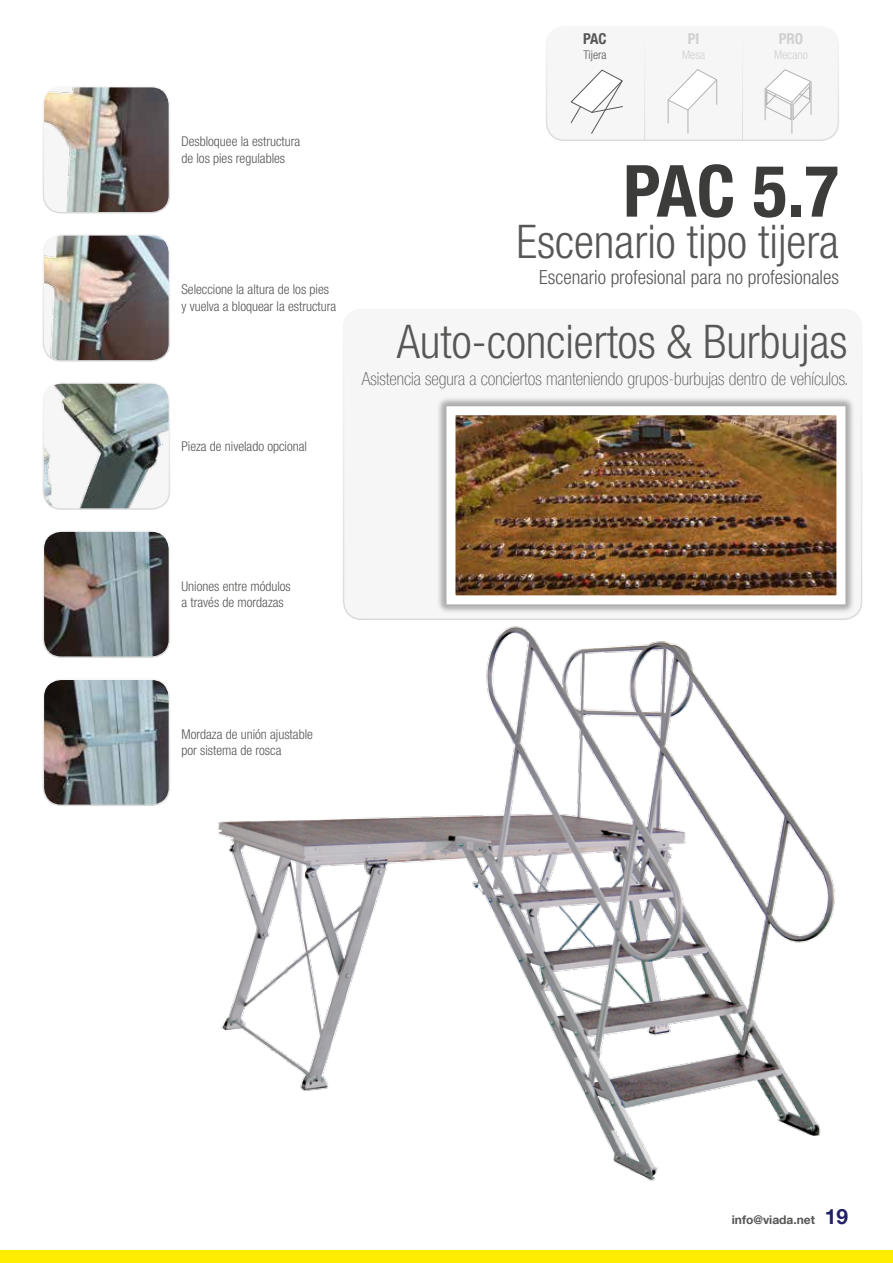
<style>
.page{position:relative;width:893px;height:1263px;background:#fff}
.page>*{position:absolute;margin:0;border:0;box-sizing:border-box;transform-origin:0 0}
.t1{font:700 condensed 72px "Helvetica Neue LT Com";color:#3c3c3b}
.t2{font:300 condensed 46.5px "Helvetica Neue LT Com";color:#575756}
.t3{font:300 condensed 19.5px "Helvetica Neue LT Com";color:#575756}
.t4{font:100 condensed 18px "Helvetica Neue LT Com";color:#575756}
.t5{font:700 condensed 15px "Helvetica Neue LT Com";color:#d0d0d0}
.t6{font:700 condensed 15px "Helvetica Neue LT Com";color:#575756}
.t7{font:300 condensed 13.5px/16.5px "Helvetica Neue LT Com";color:#575756}
.t8{font:700 12px "Helvetica Neue LT Com";color:#575756}
.t9{font:300 condensed 12px "Helvetica Neue LT Com";color:#d0d0d0}
.t10{font:300 condensed 12px "Helvetica Neue LT Com";color:#575756}
.s1{font-size:21px;color:#222165}
</style>
<div class="page">
<div style="left:344px;top:309px;width:518px;height:310px;background:#f6f6f6;border-radius:18px"></div>
<div style="left:343px;top:309px;width:519px;height:311px;border:2px solid #fff;border-radius:18px"></div>
<div style="left:436px;top:396px;width:420px;height:218px;background:#000;opacity:.3"></div>
<img style="left:456px;top:416px;width:379px;height:178px">
<div style="left:446px;top:406px;width:399px;height:198px;border:9px solid #fff"></div>
<img style="left:43px;top:385px;width:126px;height:124px">
<div style="left:43px;top:382px;width:127px;height:128px;border:2px solid #fff;border-radius:18px"></div>
<img style="left:43px;top:237px;width:126px;height:122px">
<div style="left:43px;top:234px;width:127px;height:128px;border:2px solid #fff;border-radius:18px"></div>
<img style="left:43px;top:89px;width:126px;height:124px">
<div style="left:43px;top:86px;width:127px;height:127px;border:2px solid #fff;border-radius:18px"></div>
<img style="left:43px;top:533px;width:126px;height:124px">
<div style="left:43px;top:530px;width:127px;height:128px;border:2px solid #fff;border-radius:18px"></div>
<img style="left:43px;top:681px;width:126px;height:124px">
<div style="left:43px;top:678px;width:127px;height:128px;border:2px solid #fff;border-radius:18px"></div>
<img style="left:218px;top:626px;width:617px;height:555px">
<div style="left:546px;top:27px;width:292px;height:113px;background:#f6f6f6;border-radius:18px"></div>
<div style="left:546px;top:26px;width:293px;height:115px;border:2px solid #fff;border-radius:18px"></div>
<svg style="left:570px;top:69px;width:53px;height:65px"></svg>
<svg style="left:667px;top:69px;width:50px;height:64px"></svg>
<hr style="left:792px;top:102px;width:1px;height:31px;background:#b3b2b2">
<hr style="left:811px;top:82px;width:1px;height:33px;background:#b3b2b2">
<svg style="left:765px;top:69px;width:46px;height:51px"></svg>
<hr style="left:742px;top:26px;width:1px;height:115px;background:#fff">
<hr style="left:644px;top:26px;width:1px;height:115px;background:#fff">
<div style="left:1px;top:1250px;width:892px;height:13px;background:#ffed00"></div>
<p class="t6" style="left:583px;top:30px;width:25px">PAC</p>
<p class="t5" style="left:688px;top:30px;width:13px">PI</p>
<p class="t5" style="left:779px;top:30px;width:26px">PRO</p>
<p class="t10" style="left:583px;top:47px;width:25px">Tijera</p>
<p class="t9" style="left:682px;top:47px;width:25px">Mesa</p>
<p class="t9" style="left:774px;top:47px;width:35px">Mecano</p>
<p class="t7" style="left:181px;top:133px;width:120px">Desbloquee la estructura de los pies regulables</p>
<p class="t7" style="left:181px;top:281px;width:156px">Seleccione la altura de los pies y vuelva a bloquear la estructura</p>
<p class="t7" style="left:181px;top:438px;width:127px">Pieza de nivelado opcional</p>
<h1 class="t1" style="left:623px;top:148px;width:217px">PAC 5.7</h1>
<h2 class="t2" style="left:516px;top:215px;width:324px">Escenario tipo tijera</h2>
<h3 class="t3" style="left:539px;top:266px;width:301px">Escenario profesional para no profesionales</h3>
<h2 class="t2" style="left:397px;top:314px;width:452px">Auto-conciertos &amp; Burbujas</h2>
<h3 class="t4" style="left:362px;top:369px;width:488px">Asistencia segura a conciertos manteniendo grupos-burbujas dentro de vehículos.</h3>
<p class="t7" style="left:181px;top:578px;width:111px">Uniones entre módulos a través de mordazas</p>
<p class="t7" style="left:181px;top:726px;width:133px">Mordaza de unión ajustable por sistema de rosca</p>
<p class="t8" style="left:732px;top:1212px;width:118px">info@viada.net <span class="s1">19</span></p>
</div>
